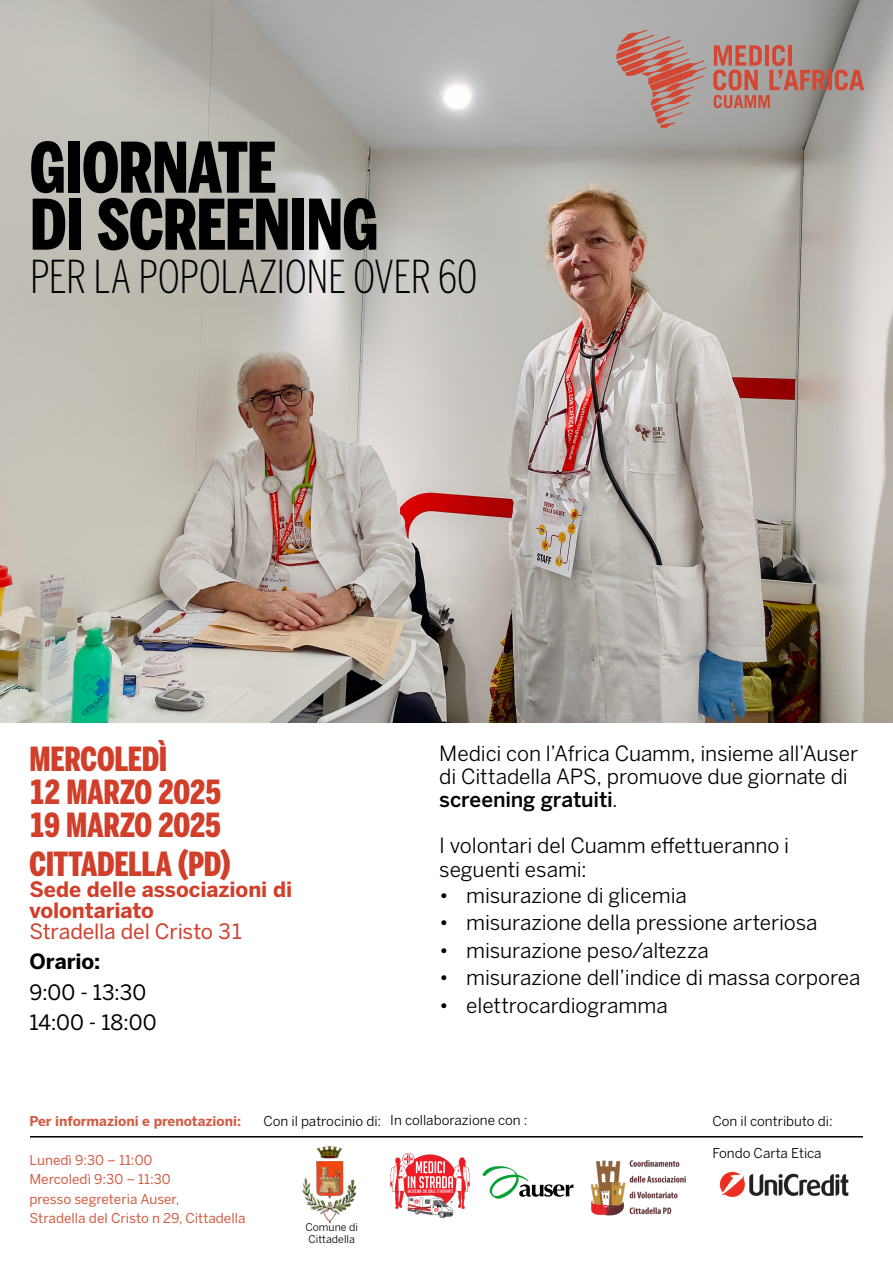
<style>
.page{position:relative;width:893px;height:1263px;background:#fff}
.page>*{position:absolute;margin:0;border:0;box-sizing:border-box;transform-origin:0 0}
.titolo{font:900 69px "Benton Sans Compressed";letter-spacing:-.015em;color:#000}
.titolo-2{font:300 45px "Benton Sans Compressed";letter-spacing:-.01em;color:#000}
.txt_medio{font:900 33px "Benton Sans Compressed";letter-spacing:-.01em;color:#d13e2a}
.txt_medio-2{font:700 21px/21px "Benton Sans";letter-spacing:-.005em;color:#d13e2a}
.txt{font:21px "Benton Sans";color:#000}
.txt_medio-3{font:21px "Benton Sans";letter-spacing:-.01em;color:#d13e2a}
.txt-2{font:700 21px "Benton Sans";color:#000}
.titolo-3{font:20.85px/23.1px "Benton Sans";letter-spacing:-.005em;color:#000}
.t1{font:13.5px "Benton Sans";color:#d05c43}
.t2{font:13.5px "Benton Sans";color:#000}
.t3{font:700 13.5px "Benton Sans";color:#d05c43}
.t4{font:10.65px "Benton Sans";color:#000}
.s1{font-weight:500}
</style>
<div class="page">
<img style="left:0;top:0;width:893px;height:723px">
<hr style="left:30px;top:1136px;width:833px;height:1px;background:#000">
<svg style="left:616px;top:30px;width:90px;height:98px;background:#b68f8a"></svg>
<hr style="left:828px;top:70px;width:4px;height:20px;background:#d44733">
<svg style="left:835px;top:70px;width:29px;height:20px"></svg>
<svg style="left:713px;top:45px;width:113px;height:63px;background:#b08078"></svg>
<img style="left:390px;top:1153px;width:79px;height:65px">
<img style="left:719px;top:1171px;width:130px;height:27px">
<img style="left:303px;top:1146px;width:53px;height:77px">
<img style="left:591px;top:1160px;width:95px;height:56px">
<img style="left:482px;top:1166px;width:92px;height:33px">
<p class="titolo" style="left:30px;top:125px;width:248px">GIORNATE</p>
<p class="titolo" style="left:30px;top:182px;width:350px">DI SCREENING</p>
<p class="titolo-2" style="left:30px;top:250px;width:449px">PER LA POPOLAZIONE OVER 60</p>
<p class="txt_medio" style="left:29px;top:739px;width:139px">MERCOLEDÌ</p>
<p class="txt_medio" style="left:29px;top:772px;width:193px">12 MARZO 2025</p>
<p class="txt_medio" style="left:29px;top:805px;width:193px">19 MARZO 2025</p>
<p class="txt_medio" style="left:29px;top:844px;width:203px">CITTADELLA (PD)</p>
<p class="txt_medio-2" style="left:29px;top:879px;width:264px">Sede delle associazioni di volontariato</p>
<p class="txt_medio-3" style="left:29px;top:916px;width:216px">Stradella del Cristo 31</p>
<p class="txt-2" style="left:29px;top:948px;width:72px">Orario:</p>
<p class="txt" style="left:29px;top:977px;width:118px">9:00 - 13:30</p>
<p class="txt" style="left:29px;top:1007px;width:129px">14:00 - 18:00</p>
<p class="titolo-3" style="left:439px;top:741px;width:421px">Medici con l’Africa Cuamm, insieme all’Auser di Cittadella APS, promuove due giornate di <span class="s1">screening gratuiti</span>.</p>
<p class="titolo-3" style="left:439px;top:833px;width:351px">I volontari del Cuamm effettueranno i</p>
<p class="titolo-3" style="left:439px;top:856px;width:149px">seguenti esami:</p>
<p class="titolo-3" style="left:439px;top:882px;width:249px">• misurazione di glicemia</p>
<p class="titolo-3" style="left:439px;top:910px;width:380px">• misurazione della pressione arteriosa</p>
<p class="titolo-3" style="left:439px;top:937px;width:271px">• misurazione peso/altezza</p>
<p class="titolo-3" style="left:439px;top:965px;width:423px">• misurazione dell’indice di massa corporea</p>
<p class="titolo-3" style="left:439px;top:992px;width:230px">• elettrocardiogramma</p>
<p class="t3" style="left:29px;top:1112px;width:213px">Per informazioni e prenotazioni:</p>
<p class="t1" style="left:29px;top:1150px;width:125px">Lunedì 9:30 – 11:00</p>
<p class="t1" style="left:29px;top:1169px;width:143px">Mercoledì 9:30 – 11:30</p>
<p class="t1" style="left:29px;top:1189px;width:152px">presso segreteria Auser,</p>
<p class="t1" style="left:29px;top:1208px;width:218px">Stradella del Cristo n 29, Cittadella</p>
<p class="t2" style="left:264px;top:1111px;width:119px">Con il patrocinio di:</p>
<p class="t2" style="left:390px;top:1111px;width:139px">In collaborazione con :</p>
<p class="t4" style="left:305px;top:1220px;width:54px">Comune di</p>
<p class="t4" style="left:308px;top:1231px;width:48px">Cittadella</p>
<p class="t2" style="left:712px;top:1111px;width:122px">Con il contributo di:</p>
<p class="t2" style="left:712px;top:1143px;width:111px">Fondo Carta Etica</p>
</div>
